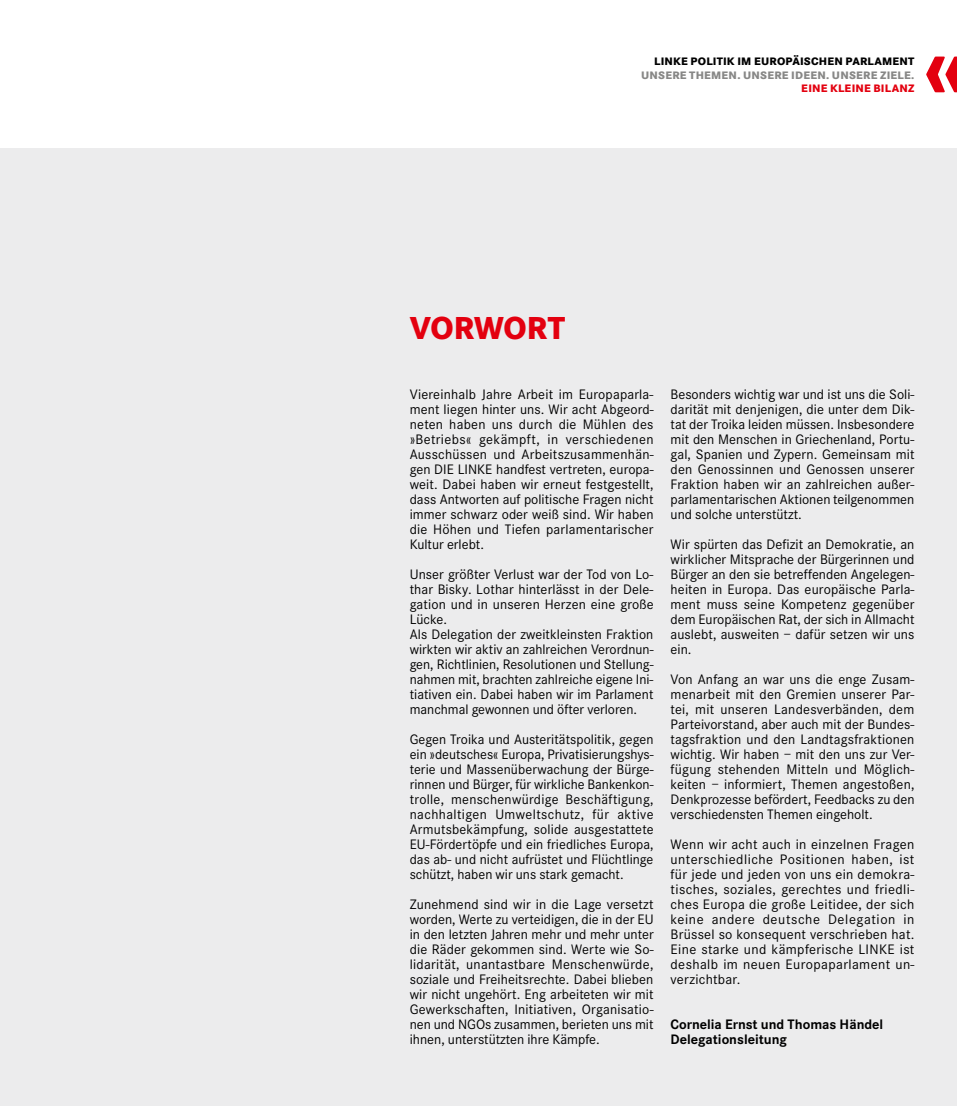
<style>
.page{position:relative;width:957px;height:1106px;background:#fff}
.page>*{position:absolute;margin:0;border:0;box-sizing:border-box;transform-origin:0 0}
.t1{font:800 33px "Corporate S";color:#e3000f;scale:.95 1}
.t2{font:14.25px/15px "Corporate S";color:#000;text-align:justify}
.t3{font:700 14.25px/15px "Corporate S";color:#000}
.t4{font:800 11.25px "Corporate S";letter-spacing:.025em;color:#878786}
.t5{font:800 11.25px "Corporate S";letter-spacing:.015em;color:#000}
.t6{font:800 11.25px "Corporate S";letter-spacing:.015em;color:#e3000f}
</style>
<div class="page">
<svg style="left:926px;top:56px;width:31px;height:37px"></svg>
<div style="left:0;top:149px;width:957px;height:957px;background:#ececed"></div>
<p class="t5" style="left:654px;top:55px;width:262px">LINKE POLITIK IM EUROPÄISCHEN PARLAMENT</p>
<p class="t4" style="left:641px;top:68px;width:275px">UNSERE THEMEN. UNSERE IDEEN. UNSERE ZIELE.</p>
<p class="t6" style="left:801px;top:82px;width:114px">EINE KLEINE BILANZ</p>
<h1 class="t1" style="left:410px;top:308px;width:165px">VORWORT</h1>
<p class="t2" style="left:410px;top:387px;width:245px">Viereinhalb Jahre Arbeit im Europaparla&shy;ment liegen hinter uns. Wir acht Abgeord&shy;neten haben uns durch die Mühlen des »Betriebs« gekämpft, in verschiedenen Ausschüssen und Arbeitszusammenhän&shy;gen DIE LINKE handfest vertreten, europa&shy;weit. Dabei haben wir erneut festgestellt, dass Antworten auf politische Fragen nicht immer schwarz oder weiß sind. Wir haben die Höhen und Tiefen parlamentarischer Kultur erlebt.</p>
<p class="t2" style="left:410px;top:567px;width:245px;text-align:left">Unser größter Verlust war der Tod von Lo&shy;thar Bisky. Lothar hinterlässt in der Dele&shy;gation und in unseren Herzen eine große Lücke.<br>Als Delegation der zweitkleinsten Fraktion wirkten wir aktiv an zahlreichen Verordnun&shy;gen, Richtlinien, Resolutionen und Stellung&shy;nahmen mit, brachten zahlreiche eigene Ini&shy;tiativen ein. Dabei haben wir im Parlament manchmal gewonnen und öfter verloren.</p>
<p class="t2" style="left:410px;top:732px;width:245px">Gegen Troika und Austeritätspolitik, gegen ein »deutsches« Europa, Privatisierungshys&shy;terie und Massenüberwachung der Bürge&shy;rinnen und Bürger, für wirkliche Bankenkon&shy;trolle, menschenwürdige Beschäftigung, nachhaltigen Umweltschutz, für aktive Armutsbekämpfung, solide ausgestattete EU-Fördertöpfe und ein friedliches Europa, das ab- und nicht aufrüstet und Flüchtlinge schützt, haben wir uns stark gemacht.</p>
<p class="t2" style="left:410px;top:897px;width:245px">Zunehmend sind wir in die Lage versetzt worden, Werte zu verteidigen, die in der EU in den letzten Jahren mehr und mehr unter die Räder gekommen sind. Werte wie So&shy;lidarität, unantastbare Menschenwürde, soziale und Freiheitsrechte. Dabei blieben wir nicht ungehört. Eng arbeiteten wir mit Gewerkschaften, Initiativen, Organisatio&shy;nen und NGOs zusammen, berieten uns mit ihnen, unterstützten ihre Kämpfe.</p>
<p class="t2" style="left:670px;top:387px;width:245px">Besonders wichtig war und ist uns die Soli&shy;darität mit denjenigen, die unter dem Dik&shy;tat der Troika leiden müssen. Insbesondere mit den Menschen in Griechenland, Portu&shy;gal, Spanien und Zypern. Gemeinsam mit den Genossinnen und Genossen unserer Fraktion haben wir an zahlreichen außer&shy;parlamentarischen Aktionen teilgenommen und solche unterstützt.</p>
<p class="t2" style="left:670px;top:537px;width:245px">Wir spürten das Defizit an Demokratie, an wirklicher Mitsprache der Bürgerinnen und Bürger an den sie betreffenden Angelegen&shy;heiten in Europa. Das europäische Parla&shy;ment muss seine Kompetenz gegenüber dem Europäischen Rat, der sich in Allmacht auslebt, ausweiten – dafür setzen wir uns ein.</p>
<p class="t2" style="left:670px;top:672px;width:245px">Von Anfang an war uns die enge Zusam&shy;menarbeit mit den Gremien unserer Par&shy;tei, mit unseren Landesverbänden, dem Parteivorstand, aber auch mit der Bundes&shy;tagsfraktion und den Landtagsfraktionen wichtig. Wir haben – mit den uns zur Ver&shy;fügung stehenden Mitteln und Möglich&shy;keiten – informiert, Themen angestoßen, Denkprozesse befördert, Feedbacks zu den verschiedensten Themen eingeholt.</p>
<p class="t2" style="left:670px;top:837px;width:245px">Wenn wir acht auch in einzelnen Fragen unterschiedliche Positionen haben, ist für jede und jeden von uns ein demokra&shy;tisches, soziales, gerechtes und friedli&shy;ches Europa die große Leitidee, der sich keine andere deutsche Delegation in Brüssel so konsequent verschrieben hat.<br>Eine starke und kämpferische LINKE ist deshalb im neuen Europaparlament un&shy;verzichtbar.</p>
<p class="t3" style="left:670px;top:1017px;width:214px">Cornelia Ernst und Thomas Händel<br>Delegationsleitung</p>
</div>
